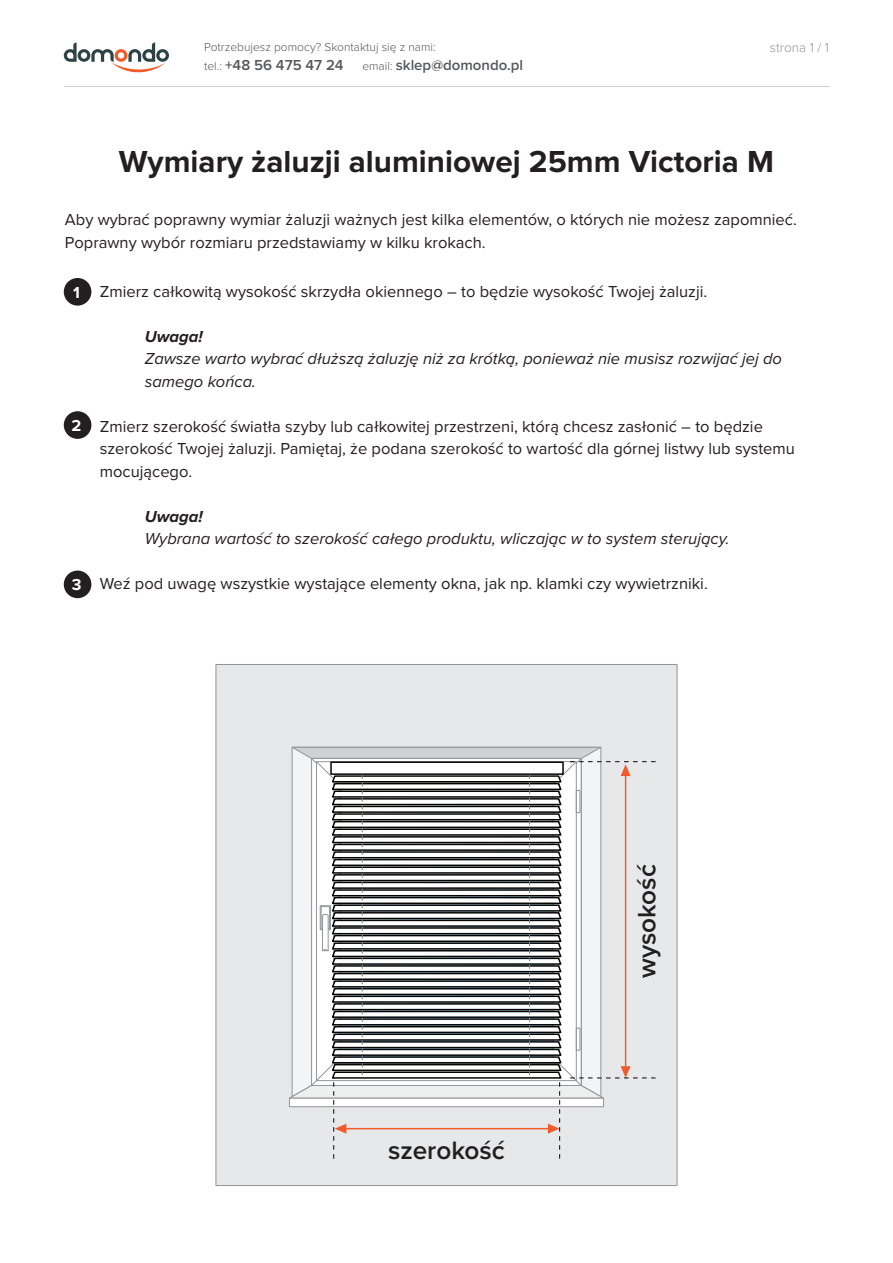
<style>
.page{position:relative;width:893px;height:1263px;background:#fff}
.page>*{position:absolute;margin:0;border:0;box-sizing:border-box;transform-origin:0 0}
.t1{font:700 31.5px "Proxima Nova";color:#231f20}
.t2{font:600 26.1px "Proxima Nova";color:#211e1e}
.t3{font:16.5px/22.5px "Proxima Nova";color:#231f20}
.t4{font:italic 16.5px/22.5px "Proxima Nova";color:#231f20}
.t5{font:italic 700 16.5px "Proxima Nova";color:#231f20}
.t6{font:700 16.5px "Proxima Nova";color:#fff}
.t7{font:600 15px "Proxima Nova";color:#57585a}
.t8{font:300 13.5px "Proxima Nova";color:#939598}
.t9{font:300 12px "Proxima Nova";color:#57585a}
.s1{font-weight:300;font-size:12px}
</style>
<div class="page">
<svg style="left:64px;top:43px;width:105px;height:30px"></svg>
<hr style="left:64px;top:86px;width:765px;height:1px;background:#d1d2d4">
<div style="left:64px;top:278px;width:27px;height:28px;background:#231f20;border-radius:50%"></div>
<div style="left:64px;top:411px;width:27px;height:28px;background:#231f20;border-radius:50%"></div>
<div style="left:64px;top:571px;width:27px;height:27px;background:#231f20;border-radius:50%"></div>
<div style="left:216px;top:664px;width:461px;height:522px;background:#e7e8e9;border:1px solid #929497"></div>
<svg style="left:289px;top:747px;width:367px;height:412px"></svg>
<p class="t9" style="left:204px;top:39px;width:233px">Potrzebujesz pomocy? Skontaktuj się z nami:</p>
<p class="t7" style="left:204px;top:56px;width:141px"><span class="s1">tel.:</span> +48 56 475 47 24</p>
<p class="t7" style="left:362px;top:56px;width:162px"><span class="s1">email:</span> sklep@domondo.pl</p>
<p class="t8" style="left:770px;top:39px;width:60px">strona 1 / 1</p>
<h1 class="t1" style="left:119px;top:143px;width:657px">Wymiary żaluzji aluminiowej 25mm Victoria M</h1>
<p class="t3" style="left:65px;top:209px;width:733px">Aby wybrać poprawny wymiar żaluzji ważnych jest kilka elementów, o których nie możesz zapomnieć.<br>Poprawny wybór rozmiaru przedstawiamy w kilku krokach.</p>
<p class="t6" style="left:73px;top:282px;width:8px">1</p>
<p class="t6" style="left:72px;top:415px;width:11px">2</p>
<p class="t6" style="left:72px;top:575px;width:11px">3</p>
<p class="t3" style="left:100px;top:280px;width:609px">Zmierz całkowitą wysokość skrzydła okiennego – to będzie wysokość Twojej żaluzji.</p>
<p class="t5" style="left:145px;top:326px;width:59px">Uwaga!</p>
<p class="t4" style="left:145px;top:348px;width:639px">Zawsze warto wybrać dłuższą żaluzję niż za krótką, ponieważ nie musisz rozwijać jej do samego końca.</p>
<p class="t3" style="left:100px;top:415px;width:697px">Zmierz szerokość światła szyby lub całkowitej przestrzeni, którą chcesz zasłonić – to będzie szerokość Twojej żaluzji. Pamiętaj, że podana szerokość to wartość dla górnej listwy lub systemu mocującego.</p>
<p class="t5" style="left:145px;top:506px;width:59px">Uwaga!</p>
<p class="t4" style="left:145px;top:528px;width:586px">Wybrana wartość to szerokość całego produktu, wliczając w to system sterujący.</p>
<p class="t3" style="left:100px;top:573px;width:610px">Weź pod uwagę wszystkie wystające elementy okna, jak np. klamki czy wywietrzniki.</p>
<h2 class="t2" style="left:388px;top:1134px;width:118px">szerokość</h2>
<h2 class="t2" style="left:631px;top:978px;width:115px;rotate:-90deg">wysokość</h2>
</div>
